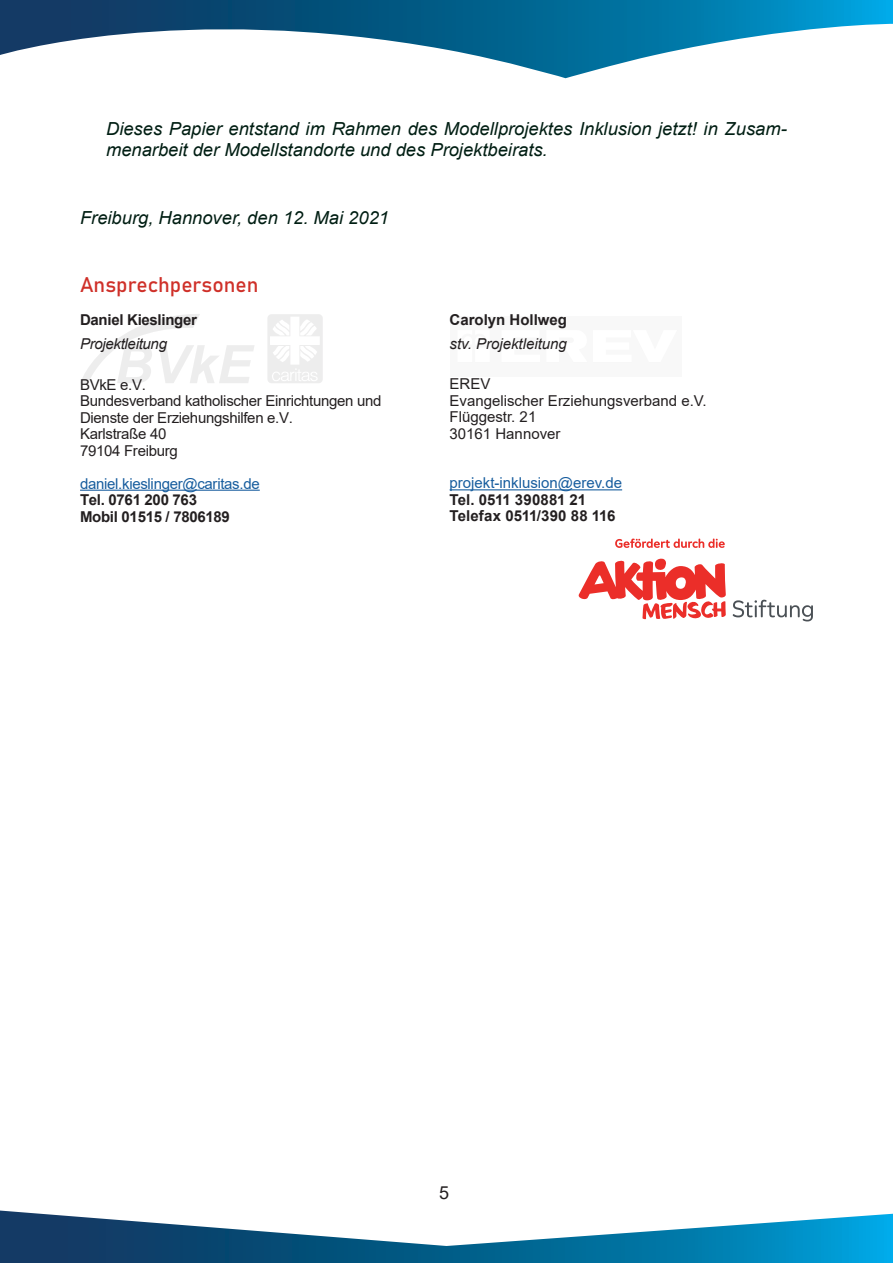
<style>
.page{position:relative;width:893px;height:1263px;background:#fff}
.page>*{position:absolute;margin:0;border:0;box-sizing:border-box;transform-origin:0 0}
.t1{font:21px "Bahnschrift";color:#cf3029}
.t2{font:italic 18px/21px "Arial";color:#001e13}
.t3{font:18px "Arial";color:#231f20}
.t4{font:15px/16.5px "Arial";letter-spacing:-.02em;color:#231f20}
.t5{font:15px/16.5px "Arial";color:#231f20}
.t6{font:700 15px/16.5px "Arial";letter-spacing:-.02em;color:#231f20}
.t7{font:700 15px/16.5px "Arial";letter-spacing:.005em;color:#231f20}
.t8{font:15px "Arial";letter-spacing:-.02em;color:#175d9e}
.t9{font:15px "Arial";color:#175d9e}
.t10{font:italic 15px "Arial";color:#231f20}
.t11{font:italic 15px "Arial";letter-spacing:-.02em;color:#231f20}
.t12{font:700 15px "Arial";color:#231f20}
</style>
<div class="page">
<svg style="left:0;top:1210px;width:893px;height:53px"></svg>
<svg style="left:0;top:0;width:893px;height:78px"></svg>
<hr style="left:80px;top:490px;width:180px;height:1px;background:#175d9e">
<div style="left:450px;top:316px;width:232px;height:60px;background:#f8f8f8"></div>
<hr style="left:450px;top:489px;width:172px;height:1px;background:#175d9e">
<svg style="left:80px;top:314px;width:174px;height:69px"></svg>
<svg style="left:267px;top:314px;width:56px;height:69px"></svg>
<svg style="left:578px;top:558px;width:148px;height:62px"></svg>
<svg style="left:733px;top:600px;width:80px;height:21px"></svg>
<svg style="left:615px;top:538px;width:110px;height:10px"></svg>
<p class="t2" style="left:106px;top:118px;width:682px">Dieses Papier entstand im Rahmen des Modellprojektes Inklusion jetzt! in Zusam&shy;menarbeit der Modellstandorte und des Projektbeirats.</p>
<p class="t2" style="left:80px;top:207px;width:311px">Freiburg, Hannover, den 12. Mai 2021</p>
<p class="t1" style="left:80px;top:269px;width:180px">Ansprechpersonen</p>
<p class="t6" style="left:80px;top:312px;width:118px">Daniel Kieslinger</p>
<p class="t11" style="left:80px;top:334px;width:88px">Projektleitung</p>
<p class="t4" style="left:80px;top:376px;width:303px">BVkE e.V.<br>Bundesverband katholischer Einrichtungen und<br>Dienste der Erziehungshilfen e.V.<br>Karlstraße 40<br>79104 Freiburg</p>
<p class="t8" style="left:80px;top:473px;width:181px">daniel.kieslinger@caritas.de</p>
<p class="t6" style="left:80px;top:492px;width:151px">Tel. 0761 200 763<br>Mobil 01515 / 7806189</p>
<p class="t12" style="left:450px;top:309px;width:119px">Carolyn Hollweg</p>
<p class="t10" style="left:450px;top:334px;width:119px">stv. Projektleitung</p>
<p class="t5" style="left:450px;top:376px;width:259px">EREV<br>Evangelischer Erziehungsverband e.V.<br>Flüggestr. 21<br>30161 Hannover</p>
<p class="t9" style="left:450px;top:473px;width:174px">projekt-inklusion@erev.de</p>
<p class="t7" style="left:450px;top:491px;width:167px">Tel. 0511 390881 21<br>Telefax 0511/390 88 116</p>
<p class="t3" style="left:439px;top:1180px;width:12px">5</p>
</div>
